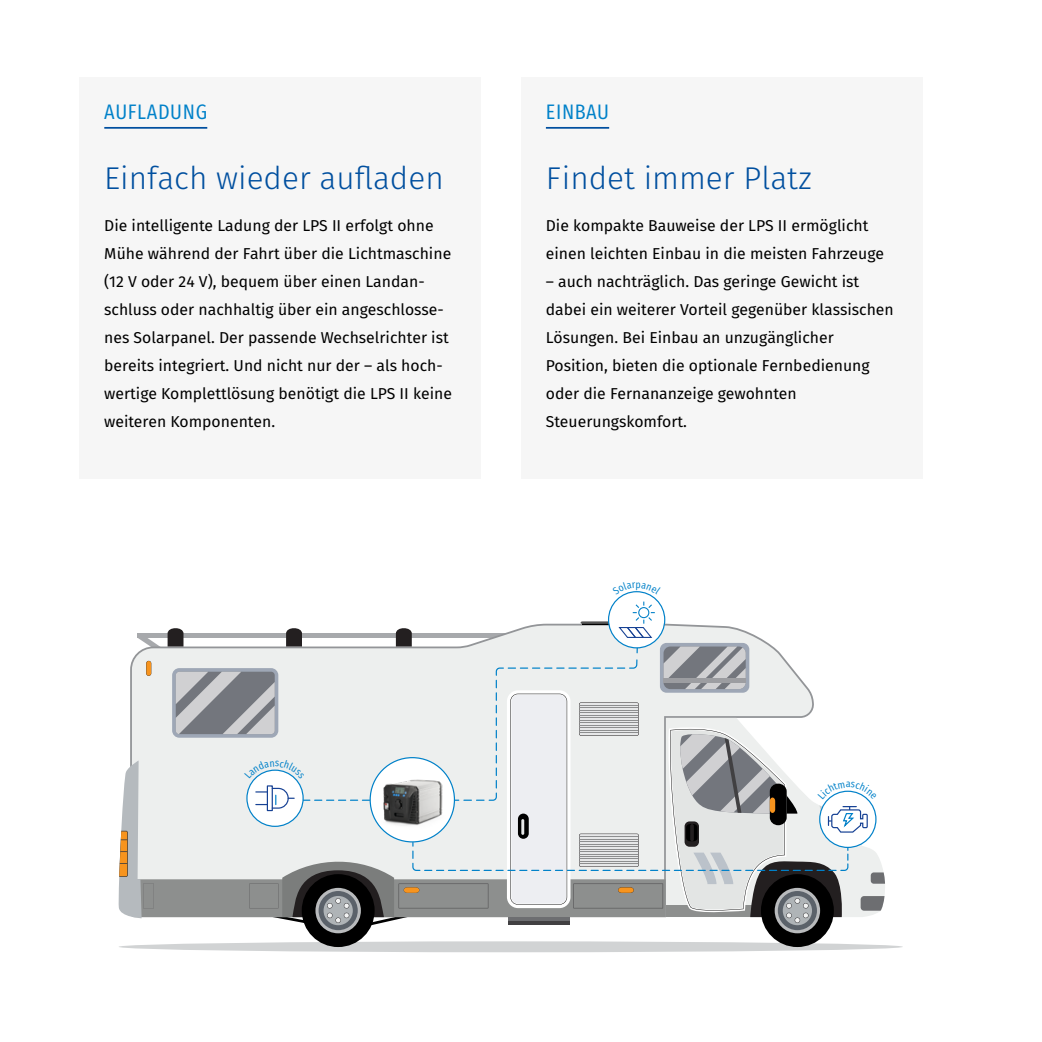
<style>
.page{position:relative;width:1042px;height:1042px;background:#fff}
.page>*{position:absolute;margin:0;border:0;box-sizing:border-box;transform-origin:0 0}
.t1{font:300 31.5px "Fira Sans";color:#004f9f}
.überzeile{font:21px "Fira Sans Condensed";letter-spacing:.03em;color:#0081c9}
.text{font:15.75px/28px "Fira Sans";color:#000}
</style>
<div class="page">
<hr style="left:1041px;top:0;width:1px;height:673px;background:#000">
<div style="left:119px;top:941px;width:784px;height:11px;background:#d1d3d4;border-radius:50%"></div>
<div style="left:761px;top:874px;width:73px;height:73px;background:#000;border-radius:50%"></div>
<svg style="left:774px;top:888px;width:46px;height:45px"></svg>
<div style="left:778px;top:891px;width:39px;height:39px;background:#5b626a;border-radius:50%"></div>
<div style="left:302px;top:874px;width:73px;height:73px;background:#000;border-radius:50%"></div>
<svg style="left:315px;top:888px;width:46px;height:45px"></svg>
<div style="left:319px;top:891px;width:39px;height:39px;background:#5b626a;border-radius:50%"></div>
<div style="left:79px;top:77px;width:402px;height:402px;background:#f6f6f6"></div>
<hr style="left:104px;top:127px;width:103px;height:2px;background:#004f9f">
<div style="left:521px;top:77px;width:402px;height:402px;background:#f6f6f6"></div>
<hr style="left:546px;top:127px;width:63px;height:2px;background:#004f9f">
<svg style="left:118px;top:601px;width:767px;height:325px"></svg>
<svg style="left:622px;top:591px;width:29px;height:4px"></svg>
<p class="überzeile" style="left:104px;top:92px;width:104px">AUFLADUNG</p>
<p class="t1" style="left:104px;top:156px;width:341px">Einfach wieder aufladen</p>
<p class="text" style="left:104px;top:211px;width:349px">Die intelligente Ladung der LPS II erfolgt ohne Mühe während der Fahrt über die Lichtmaschine (12 V oder 24 V), bequem über einen Landan&shy;schluss oder nachhaltig über ein angeschlosse&shy;nes Solarpanel. Der passende Wechselrichter ist bereits integriert. Und nicht nur der – als hoch&shy;wertige Komplettlösung benötigt die LPS II keine weiteren Komponenten.</p>
<p class="überzeile" style="left:546px;top:92px;width:65px">EINBAU</p>
<p class="t1" style="left:546px;top:156px;width:267px">Findet immer Platz</p>
<p class="text" style="left:546px;top:211px;width:340px">Die kompakte Bauweise der LPS II ermöglicht einen leichten Einbau in die meisten Fahrzeuge</p>
<p class="text" style="left:546px;top:267px;width:349px">– auch nachträglich. Das geringe Gewicht ist dabei ein weiterer Vorteil gegenüber klassischen Lösungen. Bei Einbau an unzugänglicher Position, bieten die optionale Fernbedienung oder die Fernananzeige gewohnten Steuerungskomfort.</p>
</div>
